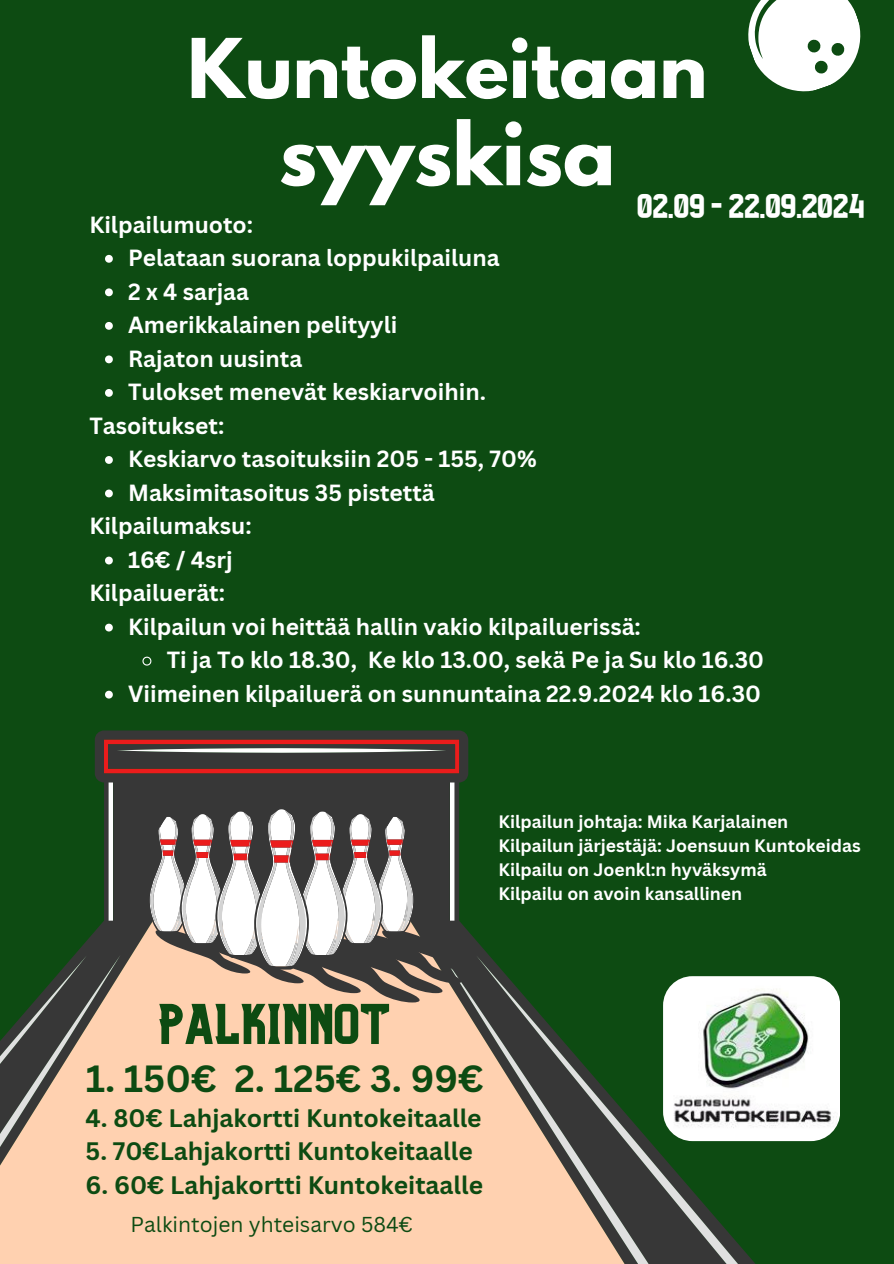
<style>
.page{position:relative;width:894px;height:1264px;background:#fff}
.page>*{position:absolute;margin:0;border:0;box-sizing:border-box;transform-origin:0 0}
.t1{font:700 76.95px "League Spartan";color:#fff}
.t2{font:700 72.9px "League Spartan";color:#fff}
.t3{font:52.65px "Organic Slab";color:#0d4b12}
.t4{font:700 36.9px "Canva Sans";color:#0d4b12}
.t5{font:31.8px "Organic Slab";color:#fff}
.t6{font:700 24.6px "Canva Sans";color:#0d4b12}
.t7{font:700 22.8px "Canva Sans";color:#fff}
.t8{font:21px "Canva Sans";color:#0d4b12}
.t9{font:700 17.55px "Canva Sans";color:#fff}
</style>
<div class="page">
<div style="left:0;top:0;width:893px;height:1263px;background:#0d4b12"></div>
<svg style="left:95px;top:730px;width:374px;height:190px;background:#3a3e3a"></svg>
<div style="left:75px;top:920px;width:413px;height:343px;background:#ffd1b0"></div>
<div style="left:442px;top:954px;width:47px;height:309px;background:#ffd1b0"></div>
<svg style="left:476px;top:955px;width:364px;height:308px"></svg>
<svg style="left:0;top:954px;width:120px;height:309px;background:#b59e84"></svg>
<svg style="left:104px;top:739px;width:355px;height:34px;background:#76413f"></svg>
<svg style="left:148px;top:807px;width:330px;height:195px;background:#9b938c"></svg>
<svg style="left:748px;top:0;width:113px;height:92px"></svg>
<img style="left:663px;top:976px;width:176px;height:165px;border-radius:29px">
<svg style="left:105px;top:255px;width:8px;height:8px"></svg>
<svg style="left:105px;top:288px;width:8px;height:8px"></svg>
<svg style="left:105px;top:322px;width:8px;height:8px"></svg>
<svg style="left:105px;top:355px;width:8px;height:8px"></svg>
<svg style="left:105px;top:389px;width:8px;height:8px"></svg>
<svg style="left:105px;top:456px;width:8px;height:8px"></svg>
<svg style="left:105px;top:489px;width:8px;height:8px"></svg>
<svg style="left:105px;top:556px;width:8px;height:8px"></svg>
<svg style="left:105px;top:623px;width:8px;height:8px"></svg>
<svg style="left:142px;top:656px;width:10px;height:10px"></svg>
<svg style="left:105px;top:690px;width:8px;height:8px"></svg>
<p class="t2" style="left:187px;top:32px;width:521px">Kuntokeitaan</p>
<p class="t1" style="left:279px;top:116px;width:338px">syyskisa</p>
<p class="t5" style="left:637px;top:194px;width:229px">02.09 - 22.09.2024</p>
<p class="t7" style="left:89px;top:208px;width:165px">Kilpailumuoto:</p>
<h5 class="t7" style="left:128px;top:242px;width:373px">Pelataan suorana loppukilpailuna</h5>
<p class="t7" style="left:128px;top:275px;width:122px">2 x 4 sarjaa</p>
<h5 class="t7" style="left:128px;top:309px;width:271px">Amerikkalainen pelityyli</h5>
<p class="t7" style="left:128px;top:342px;width:176px">Rajaton uusinta</p>
<p class="t7" style="left:128px;top:376px;width:359px">Tulokset menevät keskiarvoihin.</p>
<p class="t7" style="left:89px;top:409px;width:136px">Tasoitukset:</p>
<p class="t7" style="left:128px;top:443px;width:410px">Keskiarvo tasoituksiin 205 - 155, 70%</p>
<p class="t7" style="left:128px;top:476px;width:308px">Maksimitasoitus 35 pistettä</p>
<p class="t7" style="left:89px;top:510px;width:164px">Kilpailumaksu:</p>
<p class="t7" style="left:128px;top:543px;width:106px">16€ / 4srj</p>
<p class="t7" style="left:89px;top:577px;width:137px">Kilpailuerät:</p>
<h2 class="t7" style="left:128px;top:610px;width:514px">Kilpailun voi heittää hallin vakio kilpailuerissä:</h2>
<p class="t7" style="left:167px;top:644px;width:598px">Ti ja To klo 18.30, Ke klo 13.00, sekä Pe ja Su klo 16.30</p>
<h5 class="t7" style="left:128px;top:677px;width:634px">Viimeinen kilpailuerä on sunnuntaina 22.9.2024 klo 16.30</h5>
<h1 class="t9" style="left:498px;top:809px;width:291px">Kilpailun johtaja: Mika Karjalainen</h1>
<h1 class="t9" style="left:498px;top:833px;width:364px">Kilpailun järjestäjä: Joensuun Kuntokeidas</h1>
<h4 class="t9" style="left:498px;top:857px;width:269px">Kilpailu on Joenkl:n hyväksymä</h4>
<h5 class="t9" style="left:498px;top:881px;width:245px">Kilpailu on avoin kansallinen</h5>
<p class="t3" style="left:159px;top:1004px;width:234px">PALKINNOT</p>
<p class="t4" style="left:86px;top:1053px;width:399px">1. 150€ 2. 125€ 3. 99€</p>
<h5 class="t6" style="left:86px;top:1100px;width:397px">4. 80€ Lahjakortti Kuntokeitaalle</h5>
<h5 class="t6" style="left:86px;top:1134px;width:388px">5. 70€Lahjakortti Kuntokeitaalle</h5>
<p class="t6" style="left:86px;top:1167px;width:399px">6. 60€ Lahjakortti Kuntokeitaalle</p>
<p class="t8" style="left:130px;top:1209px;width:284px">Palkintojen yhteisarvo 584€</p>
</div>
